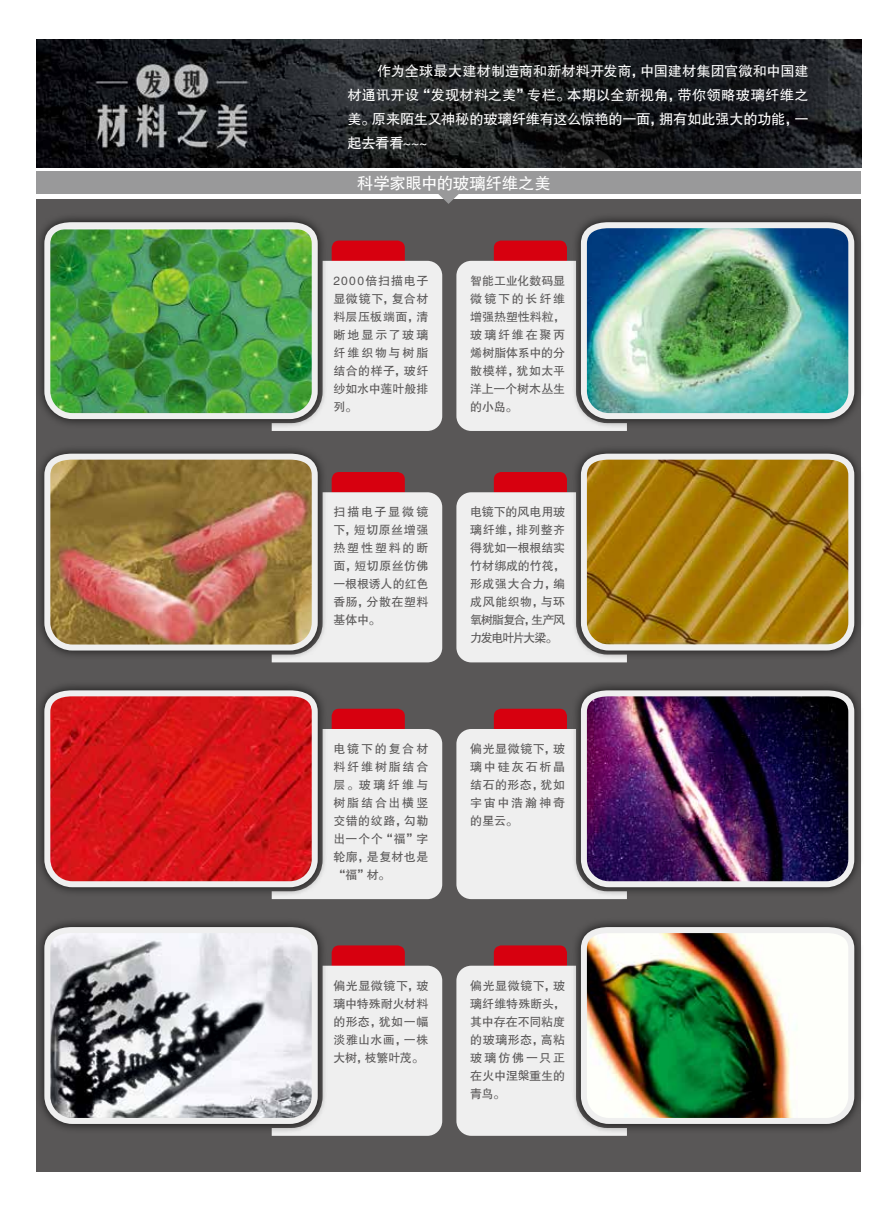
<style>
.page{position:relative;width:893px;height:1212px;background:#fff}
.page>*{position:absolute;margin:0;border:0;box-sizing:border-box;transform-origin:0 0}
.t1{font:16.5px "FZHTJW GB1 0";letter-spacing:-.025em;color:#fff}
.t2{font:14.25px/24px "FZHTJW GB1 0";letter-spacing:-.015em;color:#fff;text-align:justify}
.t3{font:12px/18px "FZHTJW GB1 0";letter-spacing:.035em;color:#595757;text-align:justify}
</style>
<div class="page">
<img style="left:827px;top:39px;width:34px;height:129px">
<img style="left:36px;top:39px;width:791px;height:129px">
<div style="left:36px;top:199px;width:825px;height:972px;background:#595757"></div>
<div style="left:36px;top:172px;width:825px;height:22px;background:#99999a"></div>
<svg style="left:456px;top:241px;width:171px;height:190px;background:#e4d6d7"></svg>
<div style="left:571px;top:212px;width:293px;height:217px;background:#000;opacity:.75"></div>
<img style="left:578px;top:219px;width:279px;height:203px">
<svg style="left:272px;top:241px;width:170px;height:190px;background:#e7d8d9"></svg>
<div style="left:35px;top:212px;width:293px;height:217px;background:#000;opacity:.75"></div>
<img style="left:41px;top:219px;width:280px;height:203px">
<svg style="left:456px;top:472px;width:171px;height:190px;background:#e4d5d6"></svg>
<div style="left:571px;top:444px;width:293px;height:216px;background:#000;opacity:.75"></div>
<svg style="left:578px;top:451px;width:279px;height:202px;background:#a98326"></svg>
<svg style="left:272px;top:472px;width:170px;height:190px;background:#e6d8d9"></svg>
<div style="left:35px;top:444px;width:293px;height:216px;background:#000;opacity:.75"></div>
<img style="left:41px;top:451px;width:280px;height:202px">
<svg style="left:272px;top:709px;width:170px;height:190px;background:#e7d8d9"></svg>
<div style="left:35px;top:680px;width:293px;height:217px;background:#000;opacity:.75"></div>
<svg style="left:41px;top:687px;width:280px;height:203px;background:#ca2528"></svg>
<svg style="left:456px;top:709px;width:171px;height:190px;background:#e4d6d7"></svg>
<div style="left:571px;top:680px;width:293px;height:217px;background:#000;opacity:.75"></div>
<img style="left:578px;top:687px;width:279px;height:203px">
<svg style="left:272px;top:945px;width:170px;height:191px;background:#e6d7d8"></svg>
<div style="left:35px;top:917px;width:293px;height:217px;background:#000;opacity:.75"></div>
<svg style="left:41px;top:924px;width:280px;height:203px;background:#a4a5a9"></svg>
<div style="left:571px;top:917px;width:293px;height:217px;background:#000;opacity:.75"></div>
<img style="left:578px;top:924px;width:279px;height:203px">
<svg style="left:456px;top:945px;width:171px;height:191px;background:#d5c6c1"></svg>
<svg style="left:438px;top:194px;width:21px;height:10px"></svg>
<p class="t2" style="left:347px;top:59px;width:463px;text-indent:30px">作为全球最大建材制造商和新材料开发商，中国建材集团官微和中国建材通讯开设“发现材料之美”专栏。本期以全新视角，带你领略玻璃纤维之美。原来陌生又神秘的玻璃纤维有这么惊艳的一面，拥有如此强大的功能，一起去看看~~~</p>
<h1 class="t1" style="left:357px;top:174px;width:195px">科学家眼中的玻璃纤维之美</h1>
<p class="t3" style="left:333px;top:272px;width:96px">2000倍扫描电子显微镜下，复合材料层压板端面，清晰地显示了玻璃纤维织物与树脂结合的样子，玻纤纱如水中莲叶般排列。</p>
<p class="t3" style="left:333px;top:503px;width:96px">扫描电子显微镜下，短切原丝增强热塑性塑料的断面，短切原丝仿佛一根根诱人的红色香肠，分散在塑料基体中。</p>
<p class="t3" style="left:470px;top:272px;width:96px">智能工业化数码显微镜下的长纤维增强热塑性料粒，玻璃纤维在聚丙烯树脂体系中的分散模样，犹如太平洋上一个树木丛生的小岛。</p>
<p class="t3" style="left:470px;top:503px;width:96px">电镜下的风电用玻璃纤维，排列整齐得犹如一根根结实竹材绑成的竹筏，形成强大合力，编成风能织物，与环氧树脂复合，生产风力发电叶片大梁。</p>
<p class="t3" style="left:333px;top:740px;width:96px">电镜下的复合材料纤维树脂结合层。玻璃纤维与树脂结合出横竖交错的纹路，勾勒出一个个“福”字轮廓，是复材也是“福”材。</p>
<p class="t3" style="left:470px;top:740px;width:96px">偏光显微镜下，玻璃中硅灰石析晶结石的形态，犹如宇宙中浩瀚神奇的星云。</p>
<p class="t3" style="left:333px;top:977px;width:96px">偏光显微镜下，玻璃中特殊耐火材料的形态，犹如一幅淡雅山水画，一株大树，枝繁叶茂。</p>
<p class="t3" style="left:470px;top:977px;width:96px">偏光显微镜下，玻璃纤维特殊断头，其中存在不同粘度的玻璃形态，高粘玻璃仿佛一只正在火中涅 重生的青鸟。</p>
</div>
